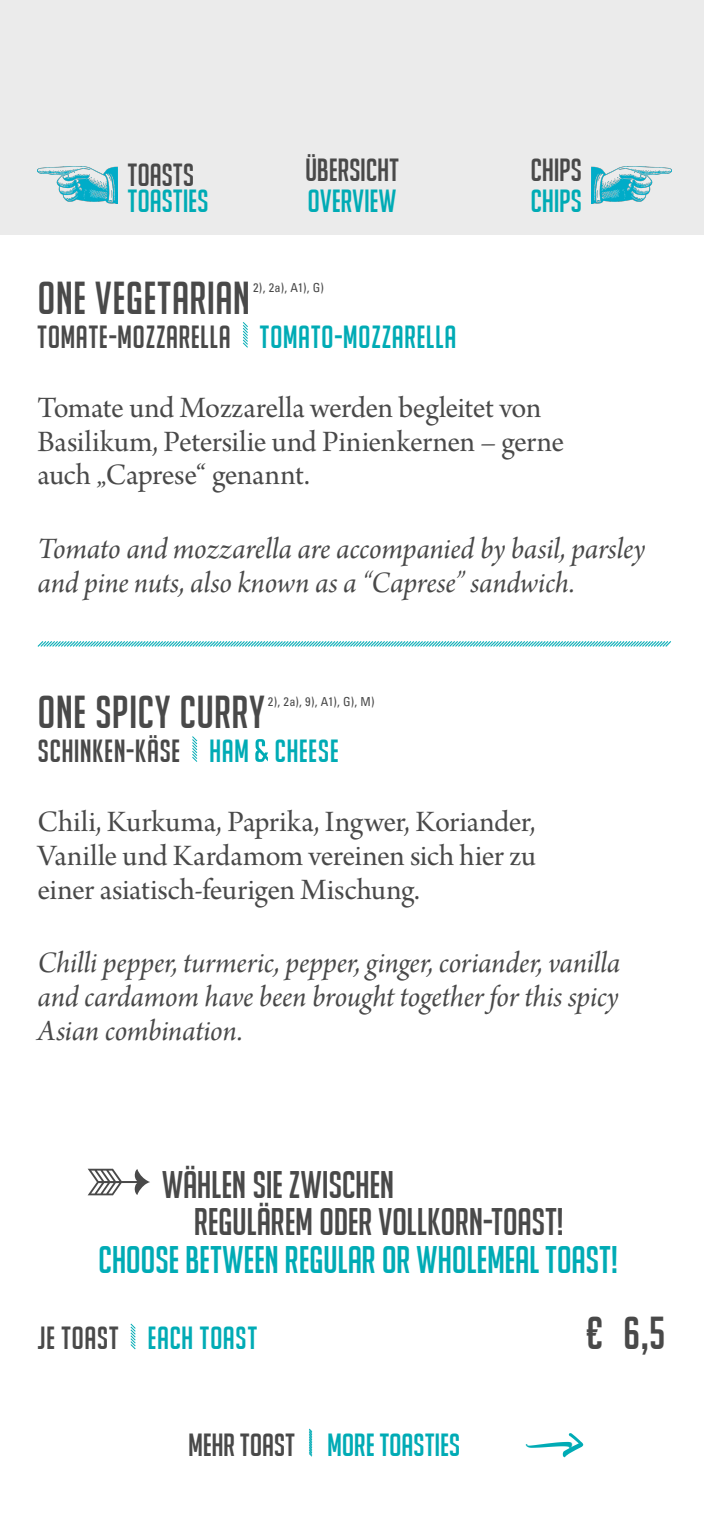
<style>
.page{position:relative;width:704px;height:1523px;background:#fff}
.page>*{position:absolute;margin:0;border:0;box-sizing:border-box;transform-origin:0 0}
.t1{font:57.69px "Master Of Break";color:#00abb5}
.t2{font:45px "Big Noodle Titling";letter-spacing:.01em;color:#494949}
.t3{font:37.5px/37.5px "Big Noodle Titling";letter-spacing:-.01em;color:#494949}
.t4{font:37.5px "Big Noodle Titling";letter-spacing:-.01em;color:#00abb5}
.t5{font:31.25px/33.8px "Arno Pro Subhead";letter-spacing:-.01em;color:#494949}
.t6{font:31.25px/33.8px "Arno Pro Italic Subhead";letter-spacing:-.005em;color:#494949}
.t7{font:31.25px "Big Noodle Titling";letter-spacing:.01em;color:#494949}
.t8{font:31.25px "Big Noodle Titling";color:#00abb5}
.t9{font:31.25px "Big Noodle Titling";letter-spacing:-.01em;color:#494949}
.t10{font:condensed 12.38px "Univers LT Std";letter-spacing:.01em;color:#494949}
.s1{color:#00abb5}
.s2{color:#494949}
</style>
<div class="page">
<div style="left:0;top:0;width:703px;height:234px;background:#ebebeb"></div>
<img style="left:591px;top:166px;width:80px;height:38px">
<svg style="left:243px;top:322px;width:5px;height:26px"></svg>
<svg style="left:309px;top:1428px;width:3px;height:29px"></svg>
<img style="left:38px;top:166px;width:79px;height:38px">
<svg style="left:88px;top:1168px;width:62px;height:27px"></svg>
<svg style="left:130px;top:1323px;width:6px;height:27px"></svg>
<svg style="left:37px;top:641px;width:634px;height:121px"></svg>
<p class="t7" style="left:128px;top:158px;width:68px">TOASTS</p>
<p class="t8" style="left:128px;top:184px;width:82px">TOASTIES</p>
<p class="t9" style="left:305px;top:153px;width:95px">ÜBERSICHT</p>
<p class="t8" style="left:307px;top:184px;width:90px">OVERVIEW</p>
<h2 class="t2" style="left:38px;top:274px;width:214px">ONE VEGETARIAN</h2>
<p class="t10" style="left:253px;top:279px;width:72px">2), 2a), A1), G)</p>
<p class="t7" style="left:38px;top:320px;width:420px">TOMATE-MOZZARELLA <span class="s1">TOMATO-MOZZARELLA</span></p>
<p class="t7" style="left:530px;top:153px;width:53px">CHIPS</p>
<p class="t8" style="left:530px;top:184px;width:53px">CHIPS</p>
<p class="t5" style="left:38px;top:392px;width:528px">Tomate und Mozzarella werden begleitet von<br>Basilikum, Petersilie und Pinienkernen – gerne auch „Caprese“ genannt.</p>
<p class="t6" style="left:38px;top:534px;width:609px">Tomato and mozzarella are accompanied by basil, parsley and pine nuts, also known as a “Caprese” sandwich.</p>
<h2 class="t2" style="left:38px;top:688px;width:229px">ONE SPICY CURRY</h2>
<p class="t10" style="left:267px;top:694px;width:108px">2), 2a), 9), A1), G), M)</p>
<p class="t7" style="left:37px;top:734px;width:302px">SCHINKEN-KÄSE <span class="s1">HAM CHEESE</span></p>
<p class="t5" style="left:38px;top:807px;width:499px;text-align:justify">Chili, Kurkuma, Paprika, Ingwer, Koriander, Vanille und Kardamom vereinen sich hier zu einer asiatisch-feurigen Mischung.</p>
<p class="t6" style="left:38px;top:948px;width:584px;text-align:justify">Chilli pepper, turmeric, pepper, ginger, coriander, vanilla and cardamom have been brought together for this spicy Asian combination.</p>
<p class="t3" style="left:194px;top:1165px;width:371px;text-indent:-32px">WÄHLEN SIE ZWISCHEN<br>REGULÄREM ODER VOLLKORN-TOAST!</p>
<p class="t4" style="left:98px;top:1239px;width:520px">CHOOSE BETWEEN REGULAR OR WHOLEMEAL TOAST!</p>
<p class="t8" style="left:38px;top:1321px;width:221px"><span class="s2">JE TOAST</span> EACH TOAST</p>
<h2 class="t2" style="left:586px;top:1309px;width:80px">€ 6,5</h2>
<p class="t8" style="left:188px;top:1428px;width:274px"><span class="s2">MEHR TOAST</span> MORE TOASTIES</p>
<h1 class="t1" style="left:555px;top:1407px;width:32px">›</h1>
</div>
